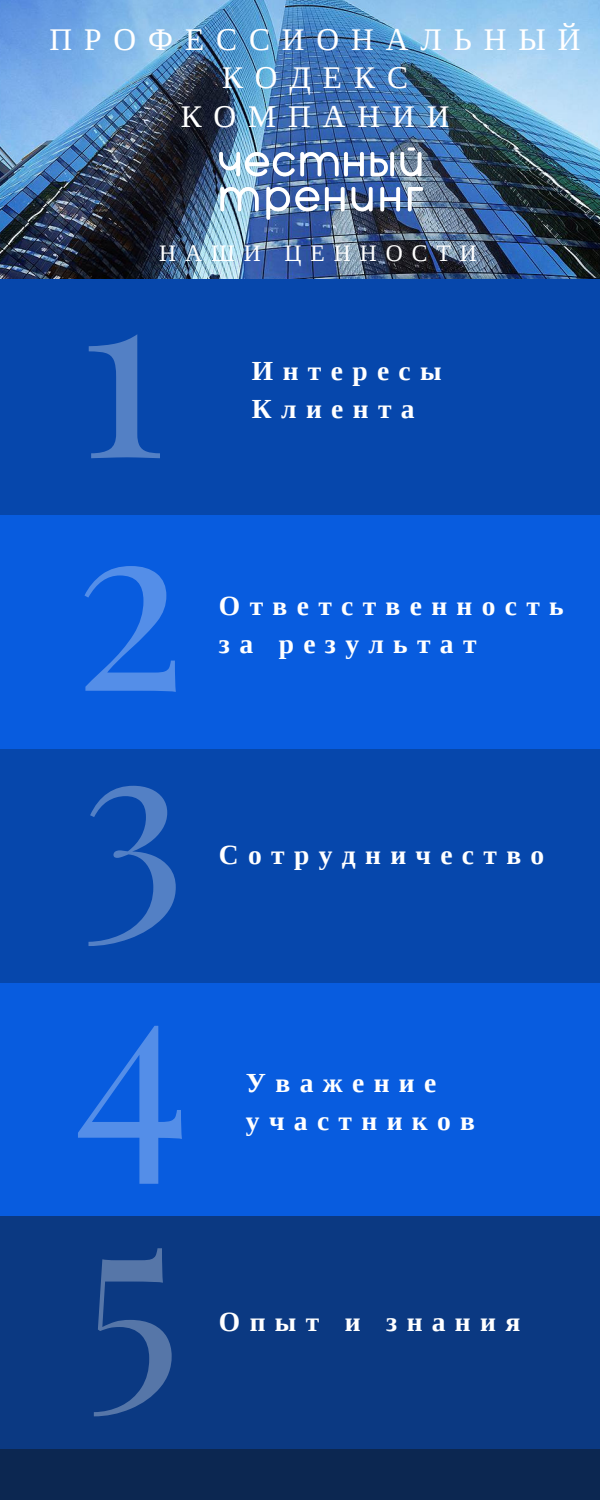
<style>
.page{position:relative;width:600px;height:1500px;background:#085cdf}
.page>*{position:absolute;margin:0;border:0;box-sizing:border-box;transform-origin:0 0}
.t1{font:235.8px "Playfair Display";color:rgb(255 255 255/.31)}
.t2{font:31.4px/38.2px "Liberation Serif";letter-spacing:.38em;color:#fff;text-align:center}
.t3{font:700 27.5px/38.2px "Liberation Serif";letter-spacing:.34em;color:#fff}
.t4{font:23.6px "Liberation Serif";letter-spacing:.38em;color:#fff}
</style>
<div class="page">
<img style="left:0;top:0;width:600px;height:280px">
<div style="left:0;top:749px;width:600px;height:234px;background:#0647ac"></div>
<div style="left:0;top:280px;width:600px;height:235px;background:#0647ac"></div>
<div style="left:0;top:1216px;width:600px;height:233px;background:#0b3982"></div>
<div style="left:0;top:1449px;width:600px;height:51px;background:#0c2751"></div>
<img style="left:211px;top:141px;width:221px;height:85px">
<p class="t2" style="left:50px;top:20px;width:532px">ПРОФЕССИОНАЛЬНЫЙ<br>КОДЕКС<br>КОМПАНИИ</p>
<p class="t4" style="left:159px;top:240px;width:319px">НАШИ ЦЕННОСТИ</p>
<h1 class="t1" style="left:78px;top:203px;width:89px">1</h1>
<p class="t3" style="left:252px;top:351px;width:191px">Интересы<br>Клиента</p>
<h1 class="t1" style="left:74px;top:436px;width:114px">2</h1>
<h1 class="t1" style="left:80px;top:655px;width:108px">3</h1>
<h1 class="t1" style="left:74px;top:895px;width:118px">4</h1>
<h1 class="t1" style="left:83px;top:1126px;width:99px">5</h1>
<p class="t3" style="left:219px;top:587px;width:346px">Ответственность за результат</p>
<p class="t3" style="left:219px;top:836px;width:327px">Сотрудничество</p>
<p class="t3" style="left:246px;top:1064px;width:231px">Уважение участников</p>
<p class="t3" style="left:219px;top:1302px;width:303px">Опыт и знания</p>
</div>
